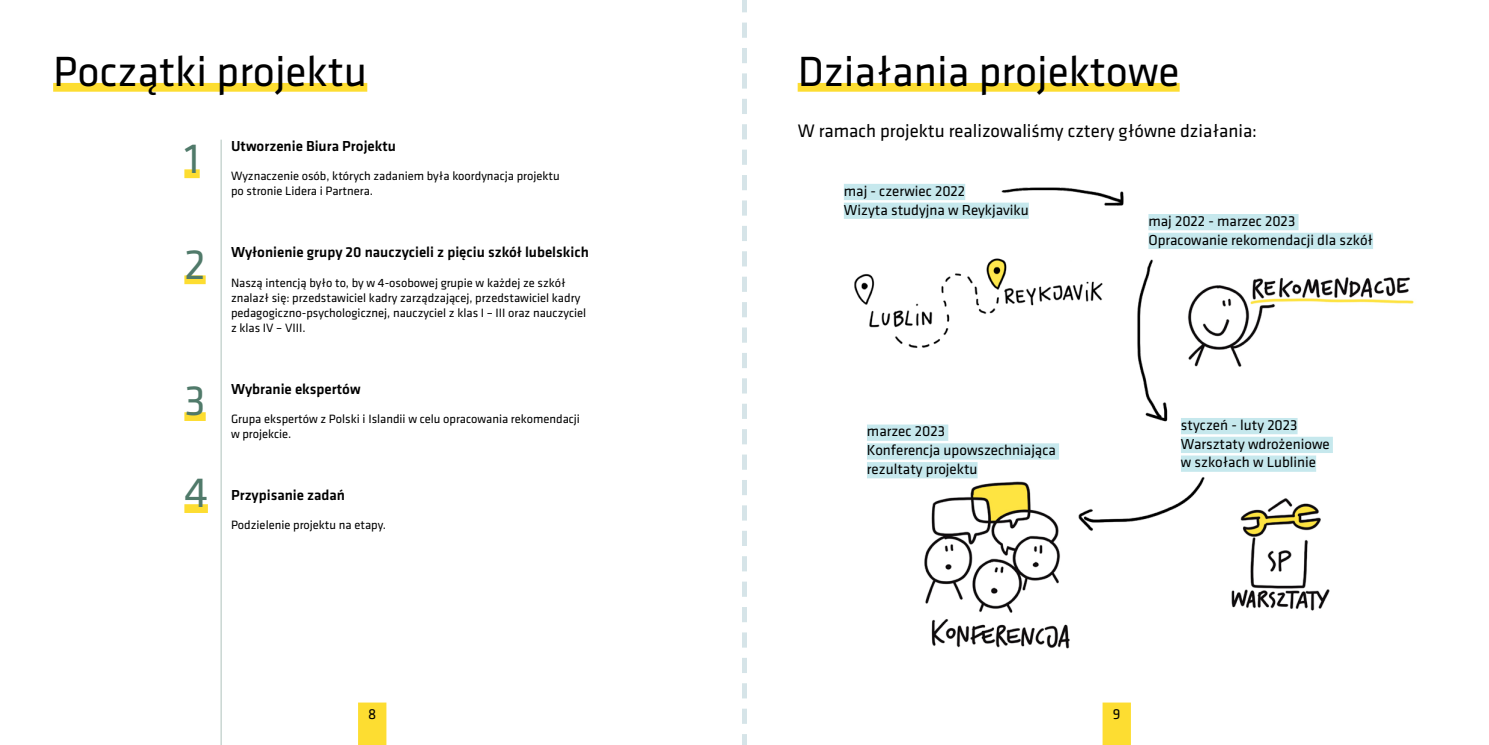
<style>
.page{position:relative;width:1489px;height:745px;background:#fff}
.page>*{position:absolute;margin:0;border:0;box-sizing:border-box;transform-origin:0 0}
.t1{font:43.75px "Klavika";color:#000}
.t2{font:43.75px/91.9px "Klavika";color:#507a6a}
.t3{font:18.75px "Klavika";color:#000}
.t4{font:15px/18.8px "Klavika";color:#000}
.t5{font:500 15px "Klavika";color:#000}
.t6{font:12.5px/15px "Klavika";color:#000}
</style>
<div class="page">
<div style="left:358px;top:702px;width:28px;height:42px;background:#fddd31"></div>
<img style="left:797px;top:82px;width:617px;height:662px">
<img style="left:830px;top:241px;width:294px;height:122px">
<div style="left:53px;top:83px;width:314px;height:9px;background:#fddd31"></div>
<hr style="left:220px;top:139px;width:2px;height:605px;background:#507a6a">
<div style="left:184px;top:169px;width:16px;height:9px;background:#fddd31"></div>
<div style="left:184px;top:275px;width:22px;height:9px;background:#fddd31"></div>
<div style="left:184px;top:412px;width:22px;height:8px;background:#fddd31"></div>
<div style="left:184px;top:504px;width:24px;height:8px;background:#fddd31"></div>
<svg style="left:742px;top:0;width:5px;height:744px"></svg>
<h1 class="t1" style="left:53px;top:43px;width:315px">Początki projektu</h1>
<h1 class="t2" style="left:184px;top:110px;width:17px">1</h1>
<p class="t5" style="left:231px;top:136px;width:166px">Utworzenie Biura Projektu</p>
<p class="t6" style="left:231px;top:168px;width:330px">Wyznaczenie osób, których zadaniem była koordynacja projektu po stronie Lidera i Partnera.</p>
<h1 class="t2" style="left:184px;top:216px;width:23px">2</h1>
<p class="t5" style="left:231px;top:242px;width:359px">Wyłonienie grupy 20 nauczycieli z pięciu szkół lubelskich</p>
<p class="t6" style="left:231px;top:274px;width:357px">Naszą intencją było to, by w 4-osobowej grupie w każdej ze szkół znalazł się: przedstawiciel kadry zarządzającej, przedstawiciel kadry pedagogiczno-psychologicznej, nauczyciel z klas I – III oraz nauczyciel z klas IV – VIII.</p>
<h1 class="t2" style="left:184px;top:353px;width:25px">3<br>4</h1>
<p class="t5" style="left:231px;top:378px;width:131px">Wybranie ekspertów</p>
<p class="t6" style="left:231px;top:410px;width:350px">Grupa ekspertów z Polski i Islandii w celu opracowania rekomendacji w projekcie.</p>
<p class="t5" style="left:231px;top:484px;width:115px">Przypisanie zadań</p>
<p class="t6" style="left:231px;top:517px;width:156px">Podzielenie projektu na etapy.</p>
<h1 class="t1" style="left:797px;top:43px;width:383px">Działania projektowe</h1>
<h2 class="t3" style="left:797px;top:118px;width:461px">W ramach projektu realizowaliśmy cztery główne działania:</h2>
<p class="t4" style="left:843px;top:181px;width:186px">maj - czerwiec 2022<br>Wizyta studyjna w Reykjaviku</p>
<p class="t4" style="left:866px;top:421px;width:190px">marzec 2023<br>Konferencja upowszechniająca rezultaty projektu</p>
<p class="t4" style="left:1148px;top:211px;width:226px">maj 2022 - marzec 2023<br>Opracowanie rekomendacji dla szkół</p>
<p class="t4" style="left:1180px;top:415px;width:150px">styczeń - luty 2023<br>Warsztaty wdrożeniowe w szkołach w Lublinie</p>
<p class="t4" style="left:368px;top:703px;width:10px">8</p>
<p class="t4" style="left:1112px;top:703px;width:9px">9</p>
</div>
